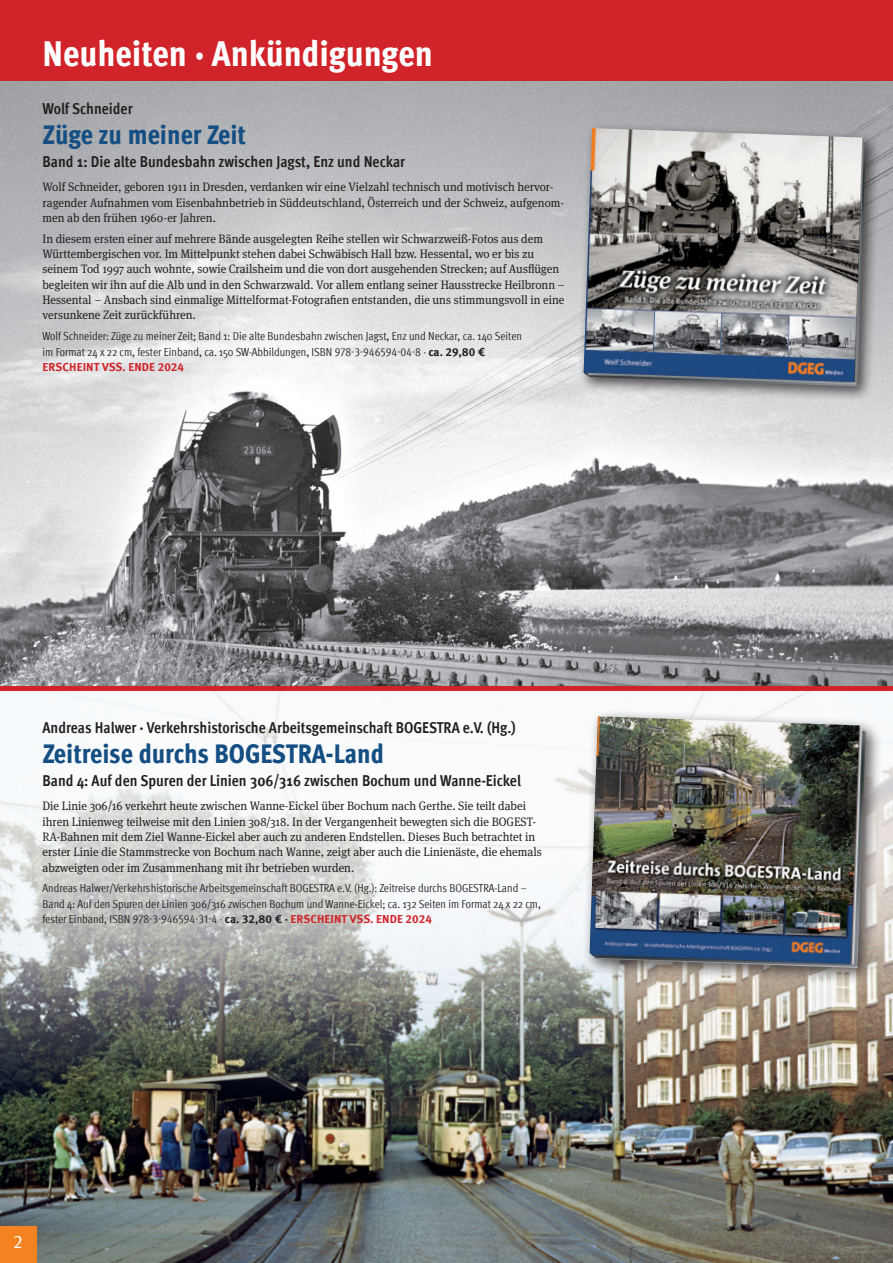
<style>
.page{position:relative;width:893px;height:1263px;background:#fff}
.page>*{position:absolute;margin:0;border:0;box-sizing:border-box;transform-origin:0 0}
.t1{font:800 condensed 36px "Meta Pro";color:#fff}
.Neuheit_Buchtitel_Meta{font:800 condensed 27px "Meta Pro";color:#144e82}
.t2{font:18px "Meta Pro";color:#fff}
.Neuheit_SL_Meta{font:700 condensed 15.75px "Meta Pro";color:#231f20}
.VP_FT_Meta{font:12.15px/15.3px "Meta Serif Pro";color:#231f20;scale:.95 1}
.VP_Stats_Meta{font:condensed 11.7px/15.3px "Meta Pro";color:#231f20}
.s1{font-weight:700;font-stretch:normal}
.s2{font-weight:700;font-stretch:normal;color:#d1232a}
</style>
<div class="page">
<img style="left:0;top:81px;width:893px;height:1182px">
<div style="left:0;top:0;width:893px;height:81px;background:#d1232a"></div>
<div style="left:583px;top:709px;width:300px;height:277px;background:#231f20;opacity:.75"></div>
<img style="left:590px;top:716px;width:276px;height:252px">
<div style="left:578px;top:122px;width:304px;height:280px;background:#231f20;opacity:.75"></div>
<img style="left:584px;top:128px;width:282px;height:258px">
<hr style="left:0;top:687px;width:893px;height:4px;background:#d1232a">
<hr style="left:892px;top:687px;width:1px;height:50px;background:#144e82">
<div style="left:0;top:1227px;width:36px;height:36px;background:#f58220"></div>
<p class="t1" style="left:43px;top:26px;width:392px">Neuheiten · Ankündigungen</p>
<p class="Neuheit_SL_Meta" style="left:43px;top:97px;width:92px">Wolf Schneider</p>
<p class="Neuheit_Buchtitel_Meta" style="left:43px;top:114px;width:205px">Züge zu meiner Zeit</p>
<p class="Neuheit_SL_Meta" style="left:43px;top:150px;width:364px">Band 1: Die alte Bundesbahn zwischen Jagst, Enz und Neckar</p>
<p class="VP_FT_Meta" style="left:43px;top:179px;width:551px">Wolf Schneider, geboren 1911 in Dresden, verdanken wir eine Vielzahl technisch und motivisch hervor&shy;ragender Aufnahmen vom Eisenbahnbetrieb in Süddeutschland, Österreich und der Schweiz, aufgenom&shy;men ab den frühen 1960-er Jahren.</p>
<p class="VP_FT_Meta" style="left:43px;top:230px;width:551px">In diesem ersten einer auf mehrere Bände ausgelegten Reihe stellen wir Schwarzweiß-Fotos aus dem Württembergischen vor. Im Mittelpunkt stehen dabei Schwäbisch Hall bzw. Hessental, wo er bis zu seinem Tod 1997 auch wohnte, sowie Crailsheim und die von dort ausgehenden Strecken; auf Ausflügen begleiten wir ihn auf die Alb und in den Schwarzwald. Vor allem entlang seiner Hausstrecke Heilbronn – Hessental – Ansbach sind einmalige Mittelformat-Fotografien entstanden, die uns stimmungsvoll in eine versunkene Zeit zurückführen.</p>
<p class="VP_Stats_Meta" style="left:43px;top:328px;width:481px">Wolf Schneider: Züge zu meiner Zeit; Band 1: Die alte Bundesbahn zwischen Jagst, Enz und Neckar, ca. 140 Seiten im Format 24 x 22 cm, fester Einband, ca. 150 SW-Abbildungen, ISBN 978-3-946594-04-8 · <span class="s1">ca. 29,80 €<br></span><span class="s2">ERSCHEINT VSS. ENDE 2024</span></p>
<p class="Neuheit_SL_Meta" style="left:43px;top:715px;width:475px">Andreas Halwer · Verkehrshistorische Arbeitsgemeinschaft BOGESTRA e.V. (Hg.)</p>
<p class="Neuheit_Buchtitel_Meta" style="left:43px;top:733px;width:343px">Zeitreise durchs BOGESTRA-Land</p>
<p class="Neuheit_SL_Meta" style="left:43px;top:769px;width:480px">Band 4: Auf den Spuren der Linien 306/316 zwischen Bochum und Wanne-Eickel</p>
<p class="VP_FT_Meta" style="left:43px;top:798px;width:527px">Die Linie 306/16 verkehrt heute zwischen Wanne-Eickel über Bochum nach Gerthe. Sie teilt dabei ihren Linienweg teilweise mit den Linien 308/318. In der Vergangenheit bewegten sich die BOGEST-RA-Bahnen mit dem Ziel Wanne-Eickel aber auch zu anderen Endstellen. Dieses Buch betrachtet in erster Linie die Stammstrecke von Bochum nach Wanne, zeigt aber auch die Linienäste, die ehemals abzweigten oder im Zusammenhang mit ihr betrieben wurden.</p>
<p class="VP_Stats_Meta" style="left:43px;top:880px;width:500px">Andreas Halwer/Verkehrshistorische Arbeitsgemeinschaft BOGESTRA e.V. (Hg.): Zeitreise durchs BOGESTRA-Land –<br>Band 4: Auf den Spuren der Linien 306/316 zwischen Bochum und Wanne-Eickel; ca. 132 Seiten im Format 24 x 22 cm, fester Einband, ISBN 978-3-946594-31-4 · <span class="s1">ca. 32,80 € ·</span> <span class="s2">ERSCHEINT VSS. ENDE 2024</span></p>
<p class="t2" style="left:13px;top:1228px;width:11px">2</p>
</div>
